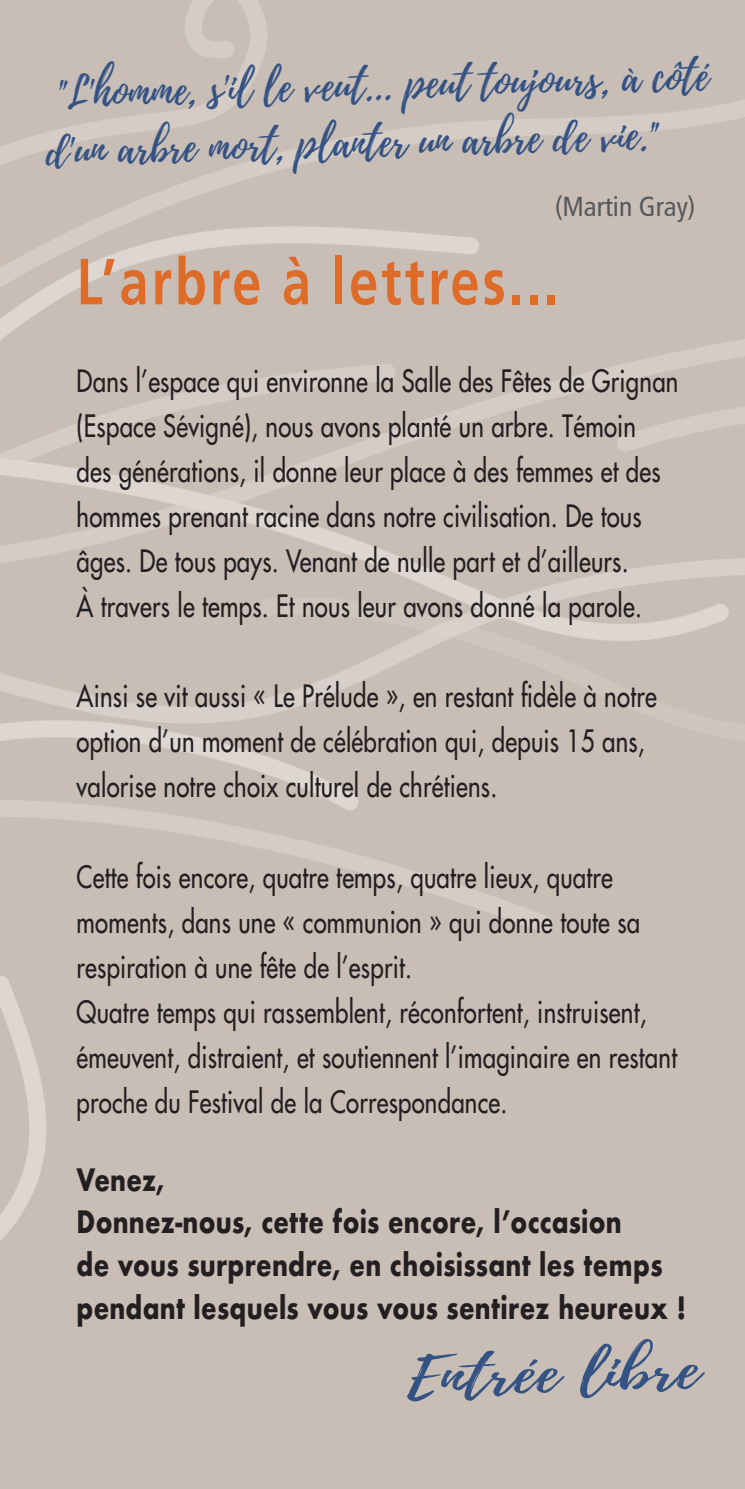
<style>
.page{position:relative;width:745px;height:1489px;background:#fff}
.page>*{position:absolute;margin:0;border:0;box-sizing:border-box;transform-origin:0 0}
.t1{font:700 65px "Frutiger";letter-spacing:.06em;color:#de6b27;scale:.8 1}
.t2{font:52.5px "Playlist Script";color:#345384;scale:1.4 1}
.t3{font:42.5px/57.8px "Playlist Script";color:#345384}
.t4{font:30px/45px "Futura";letter-spacing:.01em;color:#231f20;scale:.8 1}
.t5{font:700 30px/42.5px "Futura";letter-spacing:.01em;color:#231f20;scale:.8 1}
.t6{font:condensed 27.5px "Frutiger";color:#57585a}
</style>
<div class="page">
<h3 class="t3" style="left:45px;top:63px;width:664px;rotate:-1deg">"L'homme, s'il le veut... peut toujours, à côté d'un arbre mort, planter un arbre de vie."</h3>
<p class="t6" style="left:554px;top:190px;width:142px">(Martin Gray)</p>
<h1 class="t1" style="left:77px;top:243px;width:603px">L’arbre à lettres...</h1>
<p class="t4" style="left:77px;top:358px;width:753px">Dans l’espace qui environne la Salle des Fêtes de Grignan (Espace Sévigné), nous avons planté un arbre. Témoin<br>des générations, il donne leur place à des femmes et des hommes prenant racine dans notre civilisation. De tous âges. De tous pays. Venant de nulle part et d’ailleurs.<br>À travers le temps. Et nous leur avons donné la parole.</p>
<p class="t4" style="left:77px;top:673px;width:726px">Ainsi se vit aussi « Le Prélude », en restant fidèle à notre option d’un moment de célébration qui, depuis 15 ans, valorise notre choix culturel de chrétiens.</p>
<p class="t4" style="left:77px;top:853px;width:751px">Cette fois encore, quatre temps, quatre lieux, quatre moments, dans une « communion » qui donne toute sa respiration à une fête de l’esprit.<br>Quatre temps qui rassemblent, réconfortent, instruisent, émeuvent, distraient, et soutiennent l’imaginaire en restant proche du Festival de la Correspondance.</p>
<p class="t5" style="left:77px;top:1158px;width:762px">Venez,<br>Donnez-nous, cette fois encore, l’occasion<br>de vous surprendre, en choisissant les temps pendant lesquels vous vous sentirez heureux !</p>
<h2 class="t2" style="left:406px;top:1338px;width:210px;rotate:-1deg">Entrée libre</h2>
</div>
